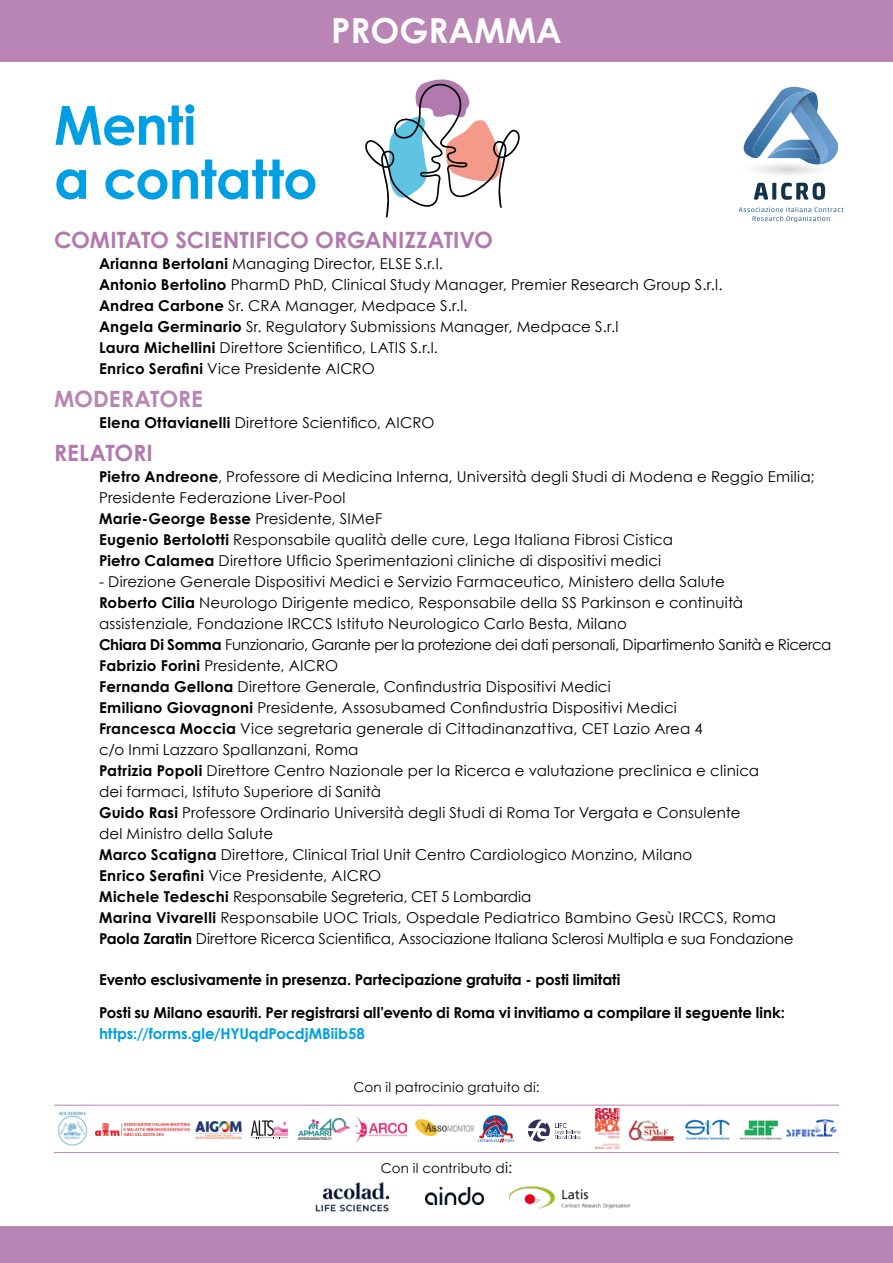
<style>
.page{position:relative;width:893px;height:1263px;background:#fff}
.page>*{position:absolute;margin:0;border:0;box-sizing:border-box;transform-origin:0 0}
.t1{font:700 54px/54px "Century Gothic Pro";letter-spacing:-.015em;color:#009fe3}
.t2{font:700 34.5px "Century Gothic";color:#fff}
.t3{font:700 22.5px "Century Gothic Pro";color:#b279ae}
.t4{font:700 22.5px "Century Gothic Pro";color:#b885b5}
.t5{font:15px/21px "Century Gothic";letter-spacing:.01em;color:#000}
.t6{font:700 15px "Century Gothic";letter-spacing:-.005em;color:#000}
.t7{font:700 15px "Century Gothic";letter-spacing:-.005em;color:#009fe3}
.t8{font:13.5px "Century Gothic";letter-spacing:.015em;color:#000}
.s1{font-family:"Century Gothic Pro";font-weight:700}
.s2{font-weight:700}
.s3{font-size:15px}
</style>
<div class="page">
<div style="left:0;top:0;width:893px;height:62px;background:#b885b5"></div>
<div style="left:0;top:1226px;width:893px;height:37px;background:#b885b5"></div>
<svg style="left:365px;top:79px;width:155px;height:138px"></svg>
<svg style="left:754px;top:183px;width:71px;height:17px"></svg>
<svg style="left:739px;top:207px;width:104px;height:15px"></svg>
<svg style="left:744px;top:87px;width:94px;height:78px"></svg>
<hr style="left:54px;top:1105px;width:785px;height:1px;background:#b885b5">
<hr style="left:54px;top:1152px;width:785px;height:1px;background:#b885b5">
<img style="left:298px;top:1119px;width:52px;height:21px">
<img style="left:355px;top:1118px;width:52px;height:24px">
<img style="left:196px;top:1122px;width:45px;height:16px">
<svg style="left:251px;top:1120px;width:37px;height:18px"></svg>
<svg style="left:528px;top:1119px;width:52px;height:22px"></svg>
<img style="left:684px;top:1119px;width:46px;height:21px">
<img style="left:416px;top:1119px;width:58px;height:17px">
<img style="left:739px;top:1120px;width:43px;height:20px">
<img style="left:786px;top:1119px;width:53px;height:20px">
<svg style="left:478px;top:1115px;width:36px;height:28px"></svg>
<img style="left:628px;top:1120px;width:47px;height:21px">
<img style="left:57px;top:1111px;width:31px;height:35px">
<img style="left:95px;top:1123px;width:94px;height:12px">
<img style="left:596px;top:1108px;width:23px;height:40px">
<img style="left:426px;top:1187px;width:57px;height:17px">
<img style="left:509px;top:1186px;width:122px;height:22px">
<img style="left:315px;top:1182px;width:75px;height:30px">
<h2 class="t2" style="left:331px;top:4px;width:232px">PROGRAMMA</h2>
<h1 class="t1" style="left:54px;top:97px;width:265px">Menti<br>a contatto</h1>
<h3 class="t3" style="left:54px;top:226px;width:441px">COMITATO SCIENTIFICO ORGANIZZATIVO</h3>
<p class="t5" style="left:99px;top:253px;width:625px"><span class="s1">Arianna Bertolani</span> Managing Director, ELSE S.r.l.<br><span class="s1">Antonio Bertolino</span> PharmD PhD, Clinical Study Manager, Premier Research Group S.r.l.<br><span class="s1">Andrea Carbone</span> Sr. CRA Manager, Medpace S.r.l.<br><span class="s1">Angela Germinario</span> Sr. Regulatory Submissions Manager, Medpace S.r.l<br><span class="s1">Laura Michellini</span> Direttore Scientifico, LATIS S.r.l.<br><span class="s1">Enrico Serafini</span> Vice Presidente AICRO</p>
<h3 class="t4" style="left:54px;top:385px;width:150px">MODERATORE</h3>
<p class="t5" style="left:99px;top:412px;width:337px"><span class="s1">Elena Ottavianelli</span> Direttore Scientifico, AICRO</p>
<h3 class="t3" style="left:54px;top:439px;width:100px">RELATORI</h3>
<p class="t5" style="left:99px;top:466px;width:717px"><span class="s1">Pietro Andreone</span>, Professore di Medicina Interna, Università degli Studi di Modena e Reggio Emilia; Presidente Federazione Liver-Pool<br><span class="s2">Marie-George Besse</span> Presidente, SIMeF<br><span class="s2">Eugenio Bertolotti</span> Responsabile qualità delle cure, Lega Italiana Fibrosi Cistica<br><span class="s2">Pietro Calamea</span> Direttore Ufficio Sperimentazioni cliniche di dispositivi medici</p>
<p class="t5" style="left:99px;top:571px;width:734px">- Direzione Generale Dispositivi Medici e Servizio Farmaceutico, Ministero della Salute<br><span class="s1">Roberto Cilia</span> Neurologo Dirigente medico, Responsabile della SS Parkinson e continuità assistenziale, Fondazione IRCCS Istituto Neurologico Carlo Besta, Milano<br><span class="s1">Chiara Di Somma</span> Funzionario, Garante per la protezione dei dati personali, Dipartimento Sanità e Ricerca <span class="s1">Fabrizio Forini</span> Presidente, AICRO<br><span class="s2">Fernanda Gellona</span> Direttore Generale, Confindustria Dispositivi Medici<br><span class="s1">Emiliano Giovagnoni</span> Presidente, Assosubamed Confindustria Dispositivi Medici<br><span class="s1">Francesca Moccia</span> Vice segretaria generale di Cittadinanzattiva, CET Lazio Area 4<br>c/o Inmi Lazzaro Spallanzani, Roma<br><span class="s1">Patrizia Popoli</span> Direttore Centro Nazionale per la Ricerca e valutazione preclinica e clinica<br>dei farmaci, Istituto Superiore di Sanità<br><span class="s1">Guido Rasi</span> Professore Ordinario Università degli Studi di Roma Tor Vergata e Consulente<br>del Ministro della Salute<br><span class="s1">Marco Scatigna</span> Direttore, Clinical Trial Unit Centro Cardiologico Monzino, Milano<br><span class="s1">Enrico Serafini</span> Vice Presidente, AICRO<br><span class="s1">Michele Tedeschi</span> Responsabile Segreteria, CET 5 Lombardia<br><span class="s1">Marina Vivarelli</span> Responsabile UOC Trials, Ospedale Pediatrico Bambino Gesù IRCCS, Roma<br><span class="s1">Paola Zaratin</span> Direttore Ricerca Scientifica, Associazione Italiana Sclerosi Multipla e sua Fondazione</p>
<p class="t6" style="left:99px;top:968px;width:523px">Evento esclusivamente in presenza. Partecipazione gratuita - posti limitati</p>
<p class="t6" style="left:99px;top:1001px;width:687px">Posti su Milano esauriti. Per registrarsi all’evento di Roma vi invitiamo a compilare il seguente link:</p>
<p class="t7" style="left:99px;top:1022px;width:267px">https://forms.gle/HYUqdPocdjMBiib58</p>
<p class="t8" style="left:353px;top:1077px;width:188px">Con il patrocinio gratuito di:</p>
<p class="t8" style="left:381px;top:1158px;width:133px">Con il contributo d<span class="s3">i:</span></p>
</div>
